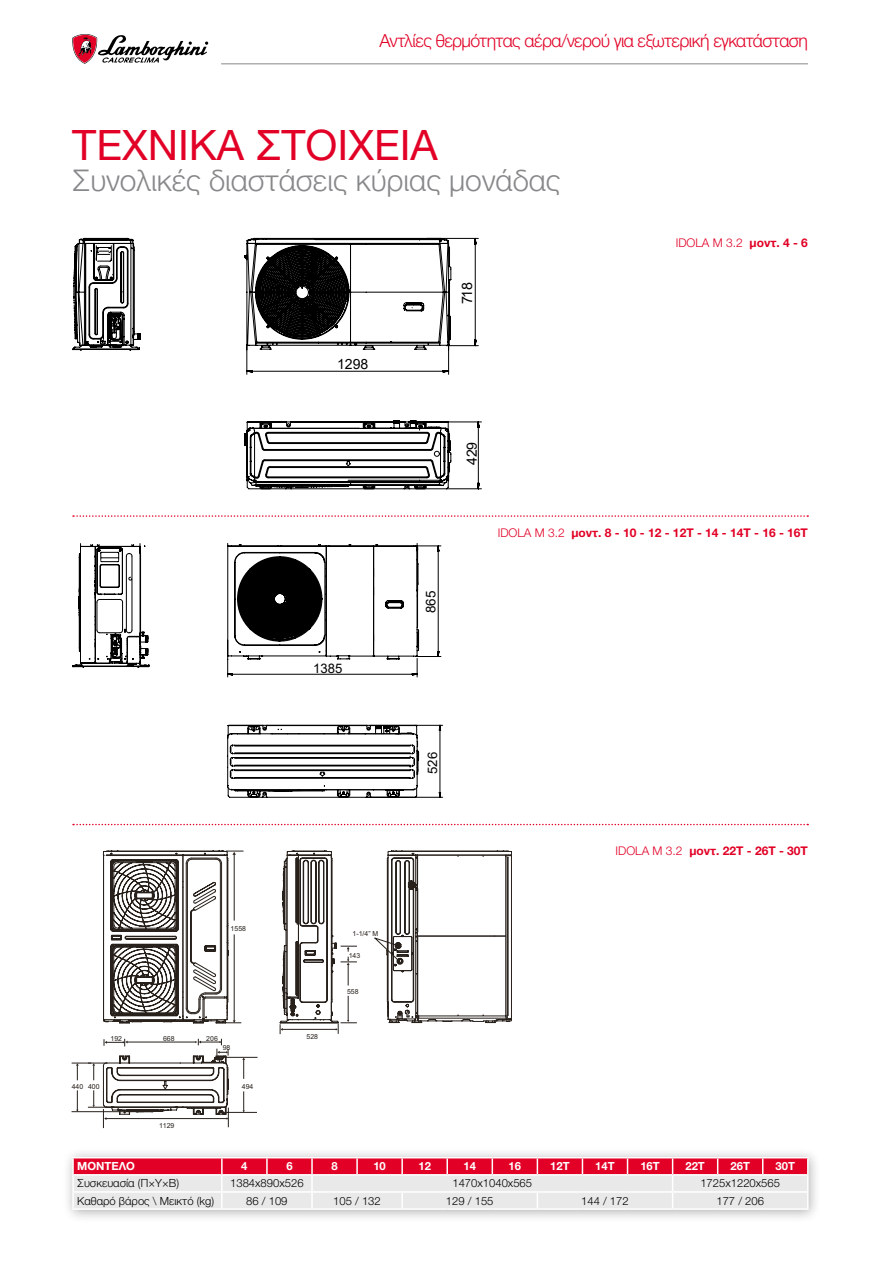
<style>
.page{position:relative;width:893px;height:1263px;background:#fff}
.page>*{position:absolute;margin:0;border:0;box-sizing:border-box;transform-origin:0 0}
.t1{font:42px "Helvetica Neue LTW1 G";color:#e20026}
.t2{font:300 30px "Helvetica Neue LTW1 G";color:#87888a}
.t3{font:300 18px "Helvetica Neue LTW1 G";letter-spacing:-.035em;color:#e20026}
.t4{font:14.4px "Arial";color:#000}
.t5{font:14.1px "Arial";color:#000}
.t6{font:13.35px "Arial";color:#000}
.t7{font:13.2px "Arial";color:#000}
.t8{font:700 12px "Helvetica Neue LTW1 G";color:#e20026}
.t9{font:300 12px "Helvetica Neue LTW1 G";color:#e20026}
.t10{font:300 11.25px "Helvetica Neue LTW1 G";color:#000}
.t11{font:700 11.25px "Helvetica Neue LTW1 G";color:#fff}
.t12{font:6.9px "Arial";color:#27201b}
.s1{font-weight:700}
.s2{font-weight:300}
</style>
<div class="page">
<svg style="left:73px;top:515px;width:735px;height:2px"></svg>
<svg style="left:73px;top:824px;width:735px;height:1px"></svg>
<svg style="left:72px;top:543px;width:369px;height:125px"></svg>
<svg style="left:114px;top:633px;width:329px;height:165px"></svg>
<svg style="left:72px;top:237px;width:410px;height:252px"></svg>
<hr style="left:106px;top:1118px;width:121px;height:1px;background:#27201b">
<svg style="left:227px;top:1114px;width:2px;height:13px"></svg>
<svg style="left:103px;top:851px;width:178px;height:263px"></svg>
<svg style="left:280px;top:851px;width:77px;height:183px"></svg>
<svg style="left:104px;top:1039px;width:24px;height:7px"></svg>
<svg style="left:195px;top:1039px;width:34px;height:16px"></svg>
<svg style="left:88px;top:1090px;width:19px;height:38px"></svg>
<hr style="left:72px;top:1111px;width:72px;height:1px;background:#27201b">
<svg style="left:72px;top:1063px;width:36px;height:17px"></svg>
<svg style="left:76px;top:1090px;width:2px;height:22px"></svg>
<svg style="left:374px;top:851px;width:138px;height:172px"></svg>
<div style="left:62px;top:1147px;width:759px;height:76px;background:#000;opacity:.3"></div>
<hr style="left:72px;top:1157px;width:150px;height:1px;background:#fff">
<hr style="left:72px;top:1208px;width:150px;height:2px;background:#fff">
<hr style="left:222px;top:1208px;width:45px;height:2px;background:#fff">
<hr style="left:267px;top:1208px;width:45px;height:2px;background:#fff">
<hr style="left:312px;top:1208px;width:45px;height:2px;background:#fff">
<hr style="left:357px;top:1208px;width:45px;height:2px;background:#fff">
<hr style="left:402px;top:1208px;width:45px;height:2px;background:#fff">
<hr style="left:447px;top:1208px;width:45px;height:2px;background:#fff">
<hr style="left:492px;top:1208px;width:45px;height:2px;background:#fff">
<hr style="left:537px;top:1208px;width:45px;height:2px;background:#fff">
<hr style="left:582px;top:1208px;width:45px;height:2px;background:#fff">
<hr style="left:627px;top:1208px;width:46px;height:2px;background:#fff">
<hr style="left:673px;top:1208px;width:45px;height:2px;background:#fff">
<hr style="left:718px;top:1208px;width:45px;height:2px;background:#fff">
<hr style="left:763px;top:1208px;width:46px;height:2px;background:#fff">
<hr style="left:673px;top:1157px;width:45px;height:1px;background:#fff">
<hr style="left:718px;top:1157px;width:45px;height:1px;background:#fff">
<hr style="left:763px;top:1157px;width:46px;height:1px;background:#fff">
<hr style="left:222px;top:1157px;width:45px;height:1px;background:#fff">
<hr style="left:267px;top:1157px;width:45px;height:1px;background:#fff">
<hr style="left:312px;top:1157px;width:45px;height:1px;background:#fff">
<hr style="left:357px;top:1157px;width:45px;height:1px;background:#fff">
<hr style="left:402px;top:1157px;width:45px;height:1px;background:#fff">
<hr style="left:447px;top:1157px;width:45px;height:1px;background:#fff">
<hr style="left:492px;top:1157px;width:45px;height:1px;background:#fff">
<hr style="left:537px;top:1157px;width:45px;height:1px;background:#fff">
<hr style="left:582px;top:1157px;width:45px;height:1px;background:#fff">
<hr style="left:627px;top:1157px;width:46px;height:1px;background:#fff">
<svg style="left:72px;top:1158px;width:737px;height:51px;background:#e8a5b1"></svg>
<hr style="left:222px;top:1174px;width:45px;height:1px;background:#fff">
<hr style="left:267px;top:1174px;width:45px;height:1px;background:#fff">
<hr style="left:312px;top:1174px;width:45px;height:1px;background:#fff">
<hr style="left:357px;top:1174px;width:45px;height:1px;background:#fff">
<hr style="left:402px;top:1174px;width:45px;height:1px;background:#fff">
<hr style="left:447px;top:1174px;width:45px;height:1px;background:#fff">
<hr style="left:492px;top:1174px;width:45px;height:1px;background:#fff">
<hr style="left:537px;top:1174px;width:45px;height:1px;background:#fff">
<hr style="left:582px;top:1174px;width:45px;height:1px;background:#fff">
<hr style="left:627px;top:1174px;width:46px;height:1px;background:#fff">
<hr style="left:221px;top:63px;width:587px;height:1px;background:#87888a">
<svg style="left:72px;top:34px;width:136px;height:30px"></svg>
<h3 class="t3" style="left:379px;top:30px;width:430px">Αντλίες θερμότητας αέρα/νερού για εξωτερική εγκατάσταση</h3>
<h1 class="t1" style="left:72px;top:119px;width:367px">ΤΕΧΝΙΚΑ ΣΤΟΙΧΕΙΑ</h1>
<h2 class="t2" style="left:72px;top:162px;width:490px">Συνολικές διαστάσεις κύριας μονάδας</h2>
<p class="t5" style="left:337px;top:354px;width:33px">1298</p>
<p class="t4" style="left:457px;top:304px;width:23px;rotate:-90deg">718</p>
<p class="t5" style="left:462px;top:465px;width:25px;rotate:-90deg">429</p>
<p class="t9" style="left:676px;top:235px;width:134px">IDOLA M 3.2 <span class="s1">μοντ. 4 - 6</span></p>
<p class="t7" style="left:313px;top:659px;width:31px">1385</p>
<p class="t6" style="left:422px;top:613px;width:24px;rotate:-90deg">865</p>
<p class="t7" style="left:423px;top:774px;width:23px;rotate:-90deg">526</p>
<p class="t12" style="left:231px;top:924px;width:17px">1558</p>
<p class="t12" style="left:110px;top:1033px;width:13px">192</p>
<p class="t12" style="left:206px;top:1033px;width:13px">206</p>
<p class="t12" style="left:163px;top:1034px;width:13px">668</p>
<p class="t12" style="left:223px;top:1043px;width:9px">98</p>
<p class="t12" style="left:72px;top:1081px;width:29px">440 400</p>
<p class="t12" style="left:242px;top:1082px;width:13px">494</p>
<p class="t12" style="left:159px;top:1121px;width:17px">1129</p>
<p class="t12" style="left:307px;top:1031px;width:13px">528</p>
<p class="t12" style="left:353px;top:929px;width:27px">1-1/4” M</p>
<p class="t12" style="left:349px;top:951px;width:13px">143</p>
<p class="t12" style="left:347px;top:987px;width:13px">558</p>
<p class="t8" style="left:498px;top:525px;width:312px"><span class="s2">IDOLA M 3.2</span> μοντ. 8 - 10 - 12 - 12T - 14 - 14T - 16 - 16T</p>
<p class="t8" style="left:615px;top:843px;width:194px"><span class="s2">IDOLA M 3.2</span> μοντ. 22T - 26T - 30T</p>
<p class="t11" style="left:77px;top:1159px;width:59px">ΜΟΝΤΈΛΟ</p>
<p class="t11" style="left:241px;top:1159px;width:8px">4</p>
<p class="t11" style="left:286px;top:1159px;width:8px">6</p>
<p class="t11" style="left:331px;top:1159px;width:8px">8</p>
<p class="t11" style="left:373px;top:1159px;width:14px">10</p>
<p class="t11" style="left:418px;top:1159px;width:14px">12</p>
<p class="t11" style="left:463px;top:1159px;width:14px">14</p>
<p class="t11" style="left:509px;top:1159px;width:14px">16</p>
<p class="t11" style="left:550px;top:1159px;width:21px">12T</p>
<p class="t11" style="left:595px;top:1159px;width:21px">14T</p>
<p class="t11" style="left:640px;top:1159px;width:21px">16T</p>
<p class="t11" style="left:685px;top:1159px;width:21px">22T</p>
<p class="t11" style="left:730px;top:1159px;width:21px">26T</p>
<p class="t11" style="left:776px;top:1159px;width:21px">30T</p>
<p class="t10" style="left:77px;top:1176px;width:103px">Συσκευασία (Π×Υ×Β)</p>
<p class="t10" style="left:230px;top:1176px;width:75px">1384x890x526</p>
<p class="t10" style="left:452px;top:1176px;width:81px">1470x1040x565</p>
<p class="t10" style="left:700px;top:1176px;width:81px">1725x1220x565</p>
<p class="t10" style="left:77px;top:1194px;width:138px">Καθαρό βάρος \ Μεικτό (kg)</p>
<p class="t10" style="left:246px;top:1194px;width:43px">86 / 109</p>
<p class="t10" style="left:333px;top:1194px;width:49px">105 / 132</p>
<p class="t10" style="left:446px;top:1194px;width:49px">129 / 155</p>
<p class="t10" style="left:581px;top:1194px;width:49px">144 / 172</p>
<p class="t10" style="left:716px;top:1194px;width:49px">177 / 206</p>
</div>
